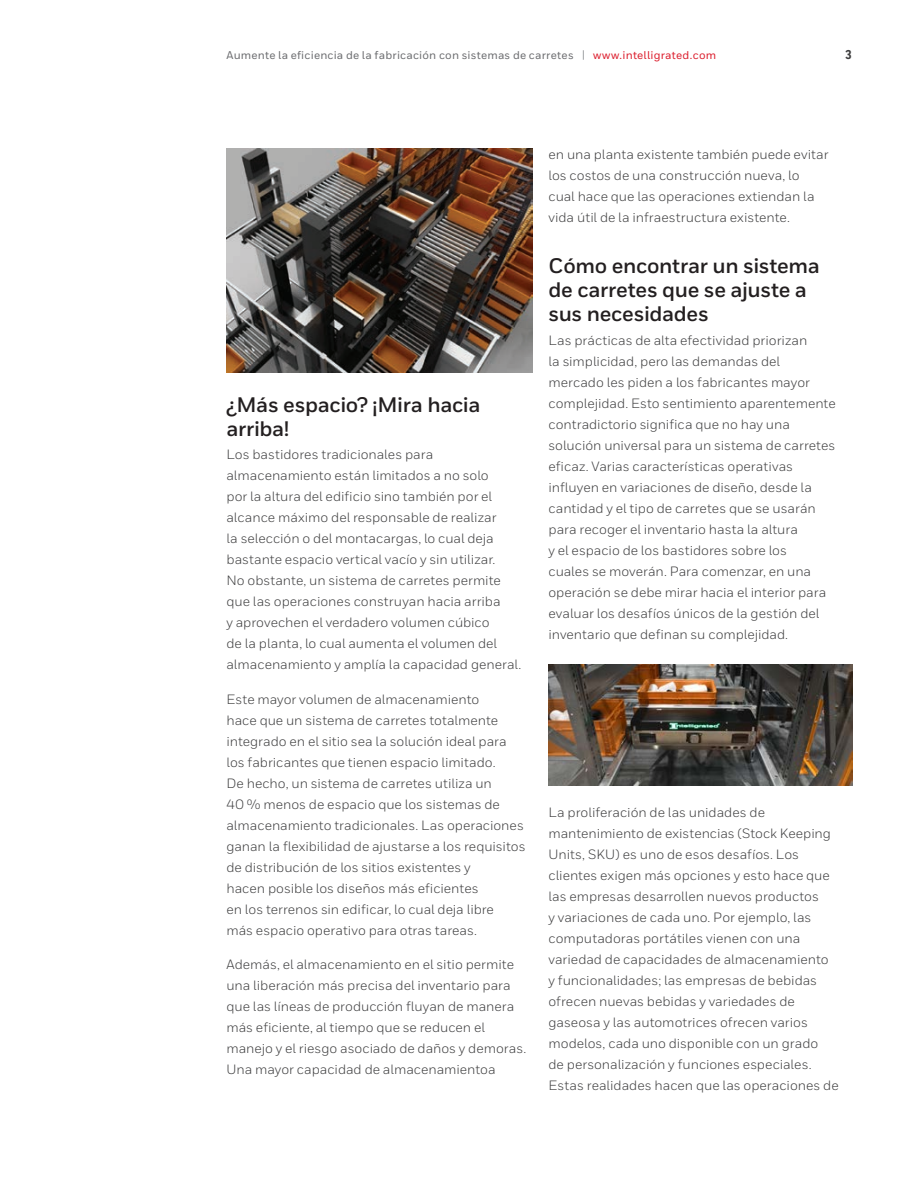
<style>
.page{position:relative;width:918px;height:1188px;background:#fff}
.page>*{position:absolute;margin:0;border:0;box-sizing:border-box;transform-origin:0 0}
._2_heading_2__14_16{font:700 21px/24px "Honeywell Sans";letter-spacing:-.015em;color:#231f20}
._2_Body__9_14_pt_-10{font:13.5px/21px "Honeywell Sans";color:#3e3e3f}
.t1{font:800 12.75px "Honeywell Cond";color:#3e3e3f}
.t2{font:500 11.25px "Honeywell Sans";letter-spacing:.02em;color:#6c6d70}
.s1{font-size:11.4px;color:#939598}
.s2{color:#dc1f2e}
</style>
<div class="page">
<img style="left:226px;top:148px;width:307px;height:225px">
<img style="left:549px;top:664px;width:304px;height:122px">
<p class="t2" style="left:226px;top:48px;width:491px">Aumente la eficiencia de la fabricación con sistemas de carretes <span class="s1">|</span> <span class="s2">www.intelligrated.com</span></p>
<p class="t1" style="left:845px;top:46px;width:8px">3</p>
<p class="_2_heading_2__14_16" style="left:226px;top:393px;width:256px">¿Más espacio? ¡Mira hacia arriba!</p>
<p class="_2_Body__9_14_pt_-10" style="left:226px;top:444px;width:296px">Los bastidores tradicionales para almacenamiento están limitados a no solo<br>por la altura del edificio sino también por el alcance máximo del responsable de realizar<br>la selección o del montacargas, lo cual deja bastante espacio vertical vacío y sin utilizar.<br>No obstante, un sistema de carretes permite que las operaciones construyan hacia arriba<br>y aprovechen el verdadero volumen cúbico<br>de la planta, lo cual aumenta el volumen del almacenamiento y amplía la capacidad general.</p>
<p class="_2_Body__9_14_pt_-10" style="left:226px;top:689px;width:301px">Este mayor volumen de almacenamiento<br>hace que un sistema de carretes totalmente integrado en el sitio sea la solución ideal para los fabricantes que tienen espacio limitado.<br>De hecho, un sistema de carretes utiliza un<br>40 % menos de espacio que los sistemas de almacenamiento tradicionales. Las operaciones ganan la flexibilidad de ajustarse a los requisitos de distribución de los sitios existentes y<br>hacen posible los diseños más eficientes<br>en los terrenos sin edificar, lo cual deja libre<br>más espacio operativo para otras tareas.</p>
<p class="_2_Body__9_14_pt_-10" style="left:226px;top:954px;width:301px">Además, el almacenamiento en el sitio permite una liberación más precisa del inventario para que las líneas de producción fluyan de manera más eficiente, al tiempo que se reducen el manejo y el riesgo asociado de daños y demoras.<br>Una mayor capacidad de almacenamientoa</p>
<p class="_2_Body__9_14_pt_-10" style="left:549px;top:144px;width:281px">en una planta existente también puede evitar los costos de una construcción nueva, lo cual hace que las operaciones extiendan la vida útil de la infraestructura existente.</p>
<p class="_2_heading_2__14_16" style="left:549px;top:254px;width:273px">Cómo encontrar un sistema de carretes que se ajuste a sus necesidades</p>
<p class="_2_Body__9_14_pt_-10" style="left:549px;top:330px;width:289px">Las prácticas de alta efectividad priorizan<br>la simplicidad, pero las demandas del mercado les piden a los fabricantes mayor complejidad. Esto sentimiento aparentemente contradictorio significa que no hay una solución universal para un sistema de carretes eficaz. Varias características operativas influyen en variaciones de diseño, desde la cantidad y el tipo de carretes que se usarán para recoger el inventario hasta la altura<br>y el espacio de los bastidores sobre los<br>cuales se moverán. Para comenzar, en una operación se debe mirar hacia el interior para evaluar los desafíos únicos de la gestión del inventario que definan su complejidad.</p>
<p class="_2_Body__9_14_pt_-10" style="left:549px;top:802px;width:292px">La proliferación de las unidades de mantenimiento de existencias (Stock Keeping Units, SKU) es uno de esos desafíos. Los clientes exigen más opciones y esto hace que las empresas desarrollen nuevos productos<br>y variaciones de cada uno. Por ejemplo, las computadoras portátiles vienen con una variedad de capacidades de almacenamiento<br>y funcionalidades; las empresas de bebidas ofrecen nuevas bebidas y variedades de gaseosa y las automotrices ofrecen varios modelos, cada uno disponible con un grado<br>de personalización y funciones especiales.<br>Estas realidades hacen que las operaciones de</p>
</div>
